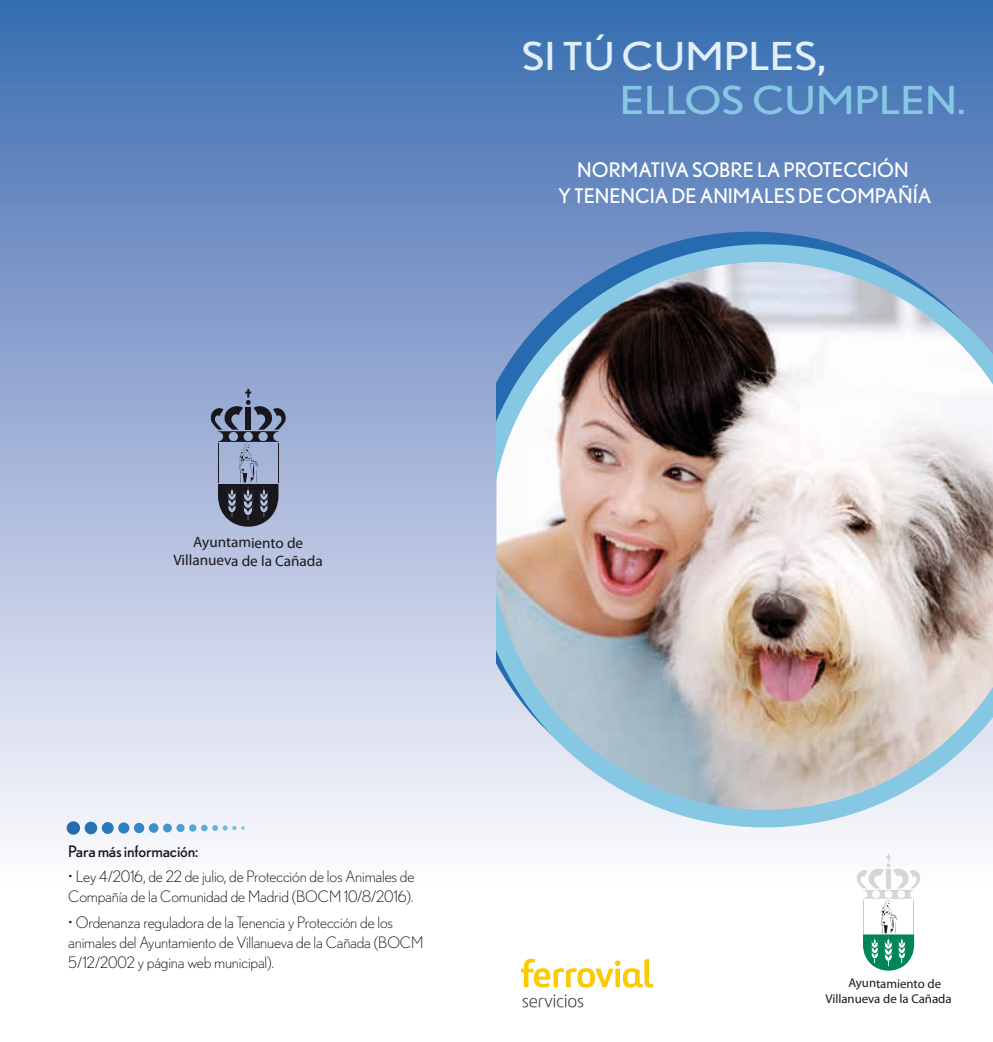
<style>
.page{position:relative;width:993px;height:1042px;background:#fff}
.page>*{position:absolute;margin:0;border:0;box-sizing:border-box;transform-origin:0 0}
.t1{font:38.5px "Nobel";color:#86c8e4;scale:1.15 1}
.t2{font:38.5px "Nobel";color:#e0eff8;scale:1.15 1}
.t3{font:20.12px/26.2px "Nobel";color:#fff;text-align:center}
.t4{font:300 15.75px/20.1px "Nobel";letter-spacing:-.01em;color:#1a171c}
.t5{font:15.75px "Nobel";letter-spacing:-.01em;color:#1a171c}
.t6{font:15.22px/18.2px "Myriad Pro";letter-spacing:-.01em;color:#1a171c;text-align:center}
.t7{font:12.78px/15.2px "Myriad Pro";letter-spacing:-.01em;color:#1a171c}
</style>
<div class="page">
<div style="left:0;top:0;width:992px;height:1042px;background:linear-gradient(to bottom,#416db2,#fff)"></div>
<svg style="left:854px;top:854px;width:67px;height:125px"></svg>
<svg style="left:201px;top:825px;width:44px;height:6px"></svg>
<div style="left:189px;top:824px;width:7px;height:7px;background:#55a5d7;border-radius:50%"></div>
<div style="left:176px;top:824px;width:8px;height:8px;background:#4c9ed2;border-radius:50%"></div>
<div style="left:163px;top:823px;width:9px;height:9px;background:#4397ce;border-radius:50%"></div>
<div style="left:149px;top:823px;width:9px;height:10px;background:#3c90c9;border-radius:50%"></div>
<div style="left:134px;top:823px;width:10px;height:10px;background:#3588c4;border-radius:50%"></div>
<div style="left:118px;top:822px;width:11px;height:11px;background:#2d81bf;border-radius:50%"></div>
<div style="left:102px;top:822px;width:12px;height:12px;background:#2879b9;border-radius:50%"></div>
<div style="left:85px;top:821px;width:12px;height:13px;background:#2772b4;border-radius:50%"></div>
<div style="left:67px;top:821px;width:13px;height:13px;background:#266baf;border-radius:50%"></div>
<svg style="left:496px;top:232px;width:496px;height:12px;background:#6187bf"></svg>
<img style="left:496px;top:244px;width:496px;height:583px">
<svg style="left:520px;top:958px;width:133px;height:29px"></svg>
<svg style="left:522px;top:994px;width:61px;height:13px"></svg>
<svg style="left:208px;top:389px;width:80px;height:148px;background:#7e88a3"></svg>
<h1 class="t2" style="left:521px;top:33px;width:266px">SI TÚ CUMPLES,</h1>
<h1 class="t1" style="left:619px;top:78px;width:302px">ELLOS CUMPLEN.</h1>
<p class="t3" style="left:558px;top:157px;width:374px">NORMATIVA SOBRE LA PROTECCIÓN<br>Y TENENCIA DE ANIMALES DE COMPAÑÍA</p>
<p class="t6" style="left:173px;top:533px;width:151px">Ayuntamiento de<br>Villanueva de la Cañada</p>
<p class="t5" style="left:68px;top:842px;width:131px">Para más información:</p>
<p class="t4" style="left:68px;top:866px;width:347px">• Ley 4/2016, de 22 de julio, de Protección de los Animales de<br>Compañía de la Comunidad de Madrid (BOCM 10/8/2016).</p>
<p class="t4" style="left:68px;top:911px;width:356px">• Ordenanza reguladora de la Tenencia y Protección de los animales del Ayuntamiento de Villanueva de la Cañada (BOCM<br>5/12/2002 y página web municipal).</p>
<p class="t7" style="left:825px;top:976px;width:128px;text-indent:23px">Ayuntamiento de<br>Villanueva de la Cañada</p>
</div>
